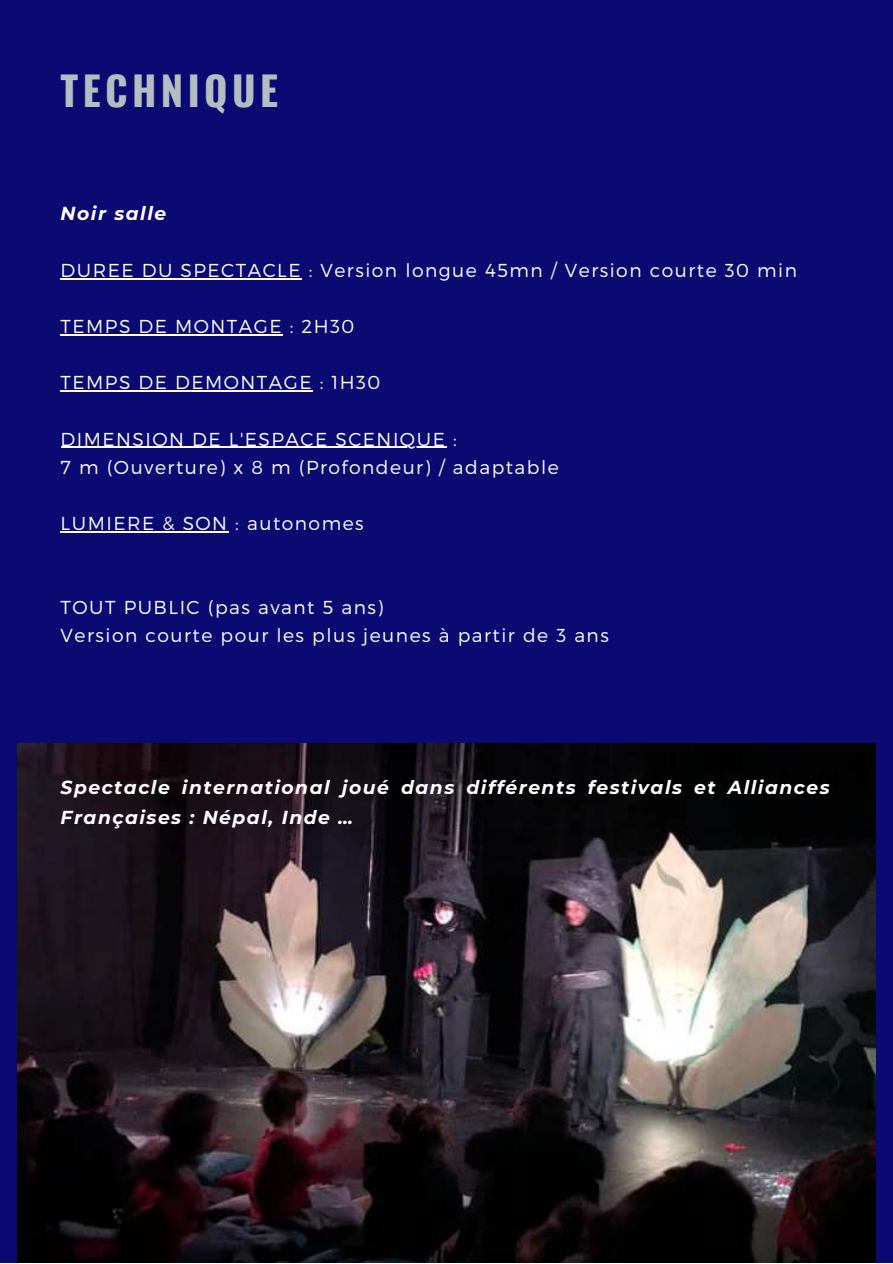
<style>
.page{position:relative;width:893px;height:1264px;background:#fff}
.page>*{position:absolute;margin:0;border:0;box-sizing:border-box;transform-origin:0 0}
.t1{font:700 40.05px "Oswald";letter-spacing:.11em;color:#b4bdc1}
.t2{font:300 18.75px/28px "Montserrat";letter-spacing:.08em;color:#fff}
.t3{font:italic 700 18.75px/29.2px "Montserrat";letter-spacing:.08em;color:#fff}
</style>
<div class="page">
<div style="left:0;top:0;width:892px;height:1262px;background:#0b0972"></div>
<img style="left:17px;top:743px;width:858px;height:519px">
<hr style="left:61px;top:278px;width:241px;height:1px;background:#fff">
<hr style="left:61px;top:334px;width:222px;height:1px;background:#fff">
<hr style="left:61px;top:390px;width:252px;height:1px;background:#fff">
<hr style="left:61px;top:447px;width:385px;height:1px;background:#fff">
<hr style="left:61px;top:531px;width:168px;height:1px;background:#fff">
<h1 class="t1" style="left:61px;top:59px;width:219px">TECHNIQUE</h1>
<p class="t3" style="left:61px;top:198px;width:107px">Noir salle</p>
<p class="t2" style="left:61px;top:255px;width:737px">DUREE DU SPECTACLE : Version longue 45mn / Version courte 30 min</p>
<p class="t2" style="left:61px;top:311px;width:295px">TEMPS DE MONTAGE : 2H30</p>
<p class="t2" style="left:61px;top:368px;width:321px">TEMPS DE DEMONTAGE : 1H30</p>
<p class="t2" style="left:61px;top:424px;width:499px">DIMENSION DE L'ESPACE SCENIQUE :<br>7 m (Ouverture) x 8 m (Profondeur) / adaptable</p>
<p class="t2" style="left:61px;top:508px;width:304px">LUMIERE &amp; SON : autonomes</p>
<p class="t2" style="left:61px;top:592px;width:549px">TOUT PUBLIC (pas avant 5 ans)<br>Version courte pour les plus jeunes à partir de 3 ans</p>
<p class="t3" style="left:61px;top:773px;width:770px">Spectacle international joué dans différents festivals et Alliances<br>Françaises : Népal, Inde …</p>
</div>
